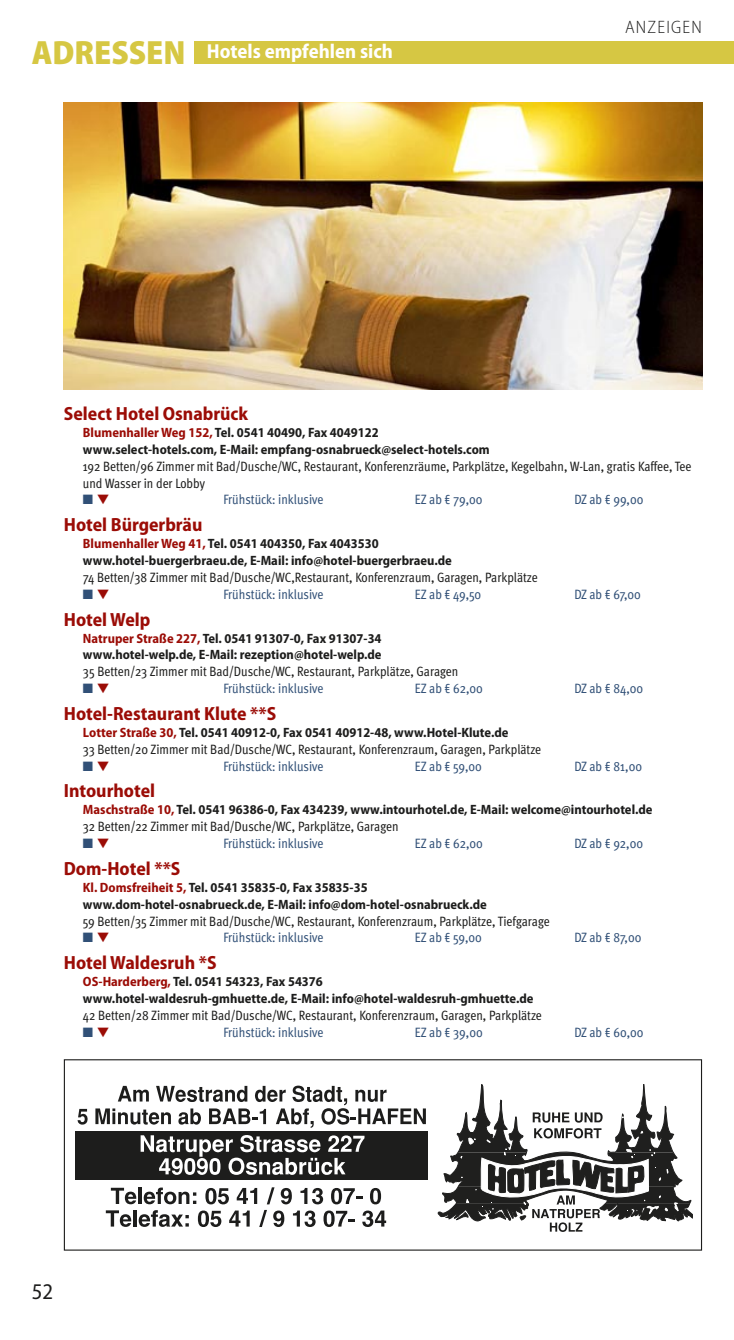
<style>
.page{position:relative;width:734px;height:1340px;background:#fff}
.page>*{position:absolute;margin:0;border:0;box-sizing:border-box;transform-origin:0 0}
.t1{font:900 semi-condensed 33.75px "Myriad Pro";color:#d6c743}
.t2{font:semi-condensed 22.5px "Myriad Pro";color:#1d1d1c}
.t3{font:700 semi-condensed 20.25px "Myriad Pro";color:#fff}
.t4{font:700 semi-condensed 19.12px "Myriad Pro";color:#9b0c06}
.t5{font:300 semi-condensed 18px "Myriad Pro";letter-spacing:.07em;color:#1d1d1c}
.t6{font:700 semi-condensed 13.5px "Myriad Pro";color:#1d1d1c}
.t7{font:13.5px/16.9px "Meta Cond";color:#1d1d1c}
.t8{font:13.5px "Meta Cond";color:#315077}
.s1{color:#9b0c06}
.s2{font-family:"Klavika CH";font-stretch:condensed}
</style>
<div class="page">
<div style="left:195px;top:41px;width:538px;height:23px;background:#d6c743"></div>
<div style="left:64px;top:1059px;width:638px;height:191px;border:1px solid #1d1d1c"></div>
<svg style="left:75px;top:1084px;width:617px;height:148px"></svg>
<img style="left:64px;top:102px;width:638px;height:287px">
<p class="t1" style="left:32px;top:32px;width:155px">ADRESSEN</p>
<p class="t3" style="left:207px;top:44px;width:187px">Hotels empfehlen sich</p>
<p class="t5" style="left:625px;top:16px;width:78px">ANZEIGEN</p>
<p class="t4" style="left:64px;top:406px;width:186px">Select Hotel Osnabrück</p>
<p class="t6" style="left:83px;top:427px;width:297px"><span class="s1">Blumenhaller Weg 152,</span> Tel. 0541 40490, Fax 4049122</p>
<p class="t6" style="left:83px;top:444px;width:408px">www.select-hotels.com, E-Mail: empfang-osnabrueck@select-hotels.com</p>
<p class="t7" style="left:83px;top:458px;width:610px">192 Betten/96 Zimmer mit Bad/Dusche/WC, Restaurant, Konferenzräume, Parkplätze, Kegelbahn, W-Lan, gratis Kaffee, Tee und Wasser in der Lobby</p>
<p class="t8" style="left:223px;top:494px;width:101px">Frühstück: inklusive</p>
<p class="t8" style="left:415px;top:494px;width:69px">EZ ab <span class="s2">€</span> 79,00</p>
<p class="t8" style="left:574px;top:494px;width:70px">DZ ab <span class="s2">€</span> 99,00</p>
<p class="t4" style="left:64px;top:518px;width:140px">Hotel Bürgerbräu</p>
<p class="t6" style="left:83px;top:538px;width:297px"><span class="s1">Blumenhaller Weg 41,</span> Tel. 0541 404350, Fax 4043530</p>
<p class="t6" style="left:83px;top:555px;width:370px">www.hotel-buergerbraeu.de, E-Mail: info@hotel-buergerbraeu.de</p>
<p class="t7" style="left:83px;top:570px;width:456px">74 Betten/38 Zimmer mit Bad/Dusche/WC,Restaurant, Konferenzraum, Garagen, Parkplätze</p>
<p class="t8" style="left:223px;top:589px;width:101px">Frühstück: inklusive</p>
<p class="t8" style="left:415px;top:589px;width:68px">EZ ab <span class="s2">€</span> 49,50</p>
<p class="t8" style="left:574px;top:589px;width:68px">DZ ab <span class="s2">€</span> 67,00</p>
<p class="t4" style="left:64px;top:612px;width:88px">Hotel Welp</p>
<p class="t6" style="left:83px;top:633px;width:300px"><span class="s1">Natruper Straße 227,</span> Tel. 0541 91307-0, Fax 91307-34</p>
<p class="t6" style="left:83px;top:650px;width:300px">www.hotel-welp.de, E-Mail: rezeption@hotel-welp.de</p>
<p class="t7" style="left:83px;top:664px;width:377px">35 Betten/23 Zimmer mit Bad/Dusche/WC, Restaurant, Parkplätze, Garagen</p>
<p class="t8" style="left:223px;top:683px;width:101px">Frühstück: inklusive</p>
<p class="t8" style="left:415px;top:683px;width:69px">EZ ab <span class="s2">€</span> 62,00</p>
<p class="t8" style="left:574px;top:683px;width:70px">DZ ab <span class="s2">€</span> 84,00</p>
<p class="t4" style="left:64px;top:706px;width:214px">Hotel-Restaurant Klute **S</p>
<p class="t6" style="left:83px;top:727px;width:427px"><span class="s1">Lotter Straße 30,</span> Tel. 0541 40912-0, Fax 0541 40912-48, www.Hotel-Klute.de</p>
<p class="t7" style="left:83px;top:741px;width:459px">33 Betten/20 Zimmer mit Bad/Dusche/WC, Restaurant, Konferenzraum, Garagen, Parkplätze</p>
<p class="t8" style="left:223px;top:760px;width:101px">Frühstück: inklusive</p>
<p class="t8" style="left:415px;top:760px;width:69px">EZ ab <span class="s2">€</span> 59,00</p>
<p class="t8" style="left:574px;top:760px;width:69px">DZ ab <span class="s2">€</span> 81,00</p>
<p class="t4" style="left:64px;top:784px;width:93px">Intourhotel</p>
<p class="t6" style="left:83px;top:804px;width:571px"><span class="s1">Maschstraße 10,</span> Tel. 0541 96386-0, Fax 434239, www.intourhotel.de, E-Mail: welcome@intourhotel.de</p>
<p class="t7" style="left:83px;top:819px;width:317px">32 Betten/22 Zimmer mit Bad/Dusche/WC, Parkplätze, Garagen</p>
<p class="t8" style="left:223px;top:838px;width:101px">Frühstück: inklusive</p>
<p class="t8" style="left:415px;top:838px;width:69px">EZ ab <span class="s2">€</span> 62,00</p>
<p class="t8" style="left:574px;top:838px;width:70px">DZ ab <span class="s2">€</span> 92,00</p>
<p class="t4" style="left:64px;top:861px;width:118px">Dom-Hotel **S</p>
<p class="t6" style="left:83px;top:882px;width:286px"><span class="s1">Kl. Domsfreiheit 5,</span> Tel. 0541 35835-0, Fax 35835-35</p>
<p class="t6" style="left:83px;top:899px;width:405px">www.dom-hotel-osnabrueck.de, E-Mail: info@dom-hotel-osnabrueck.de</p>
<p class="t7" style="left:83px;top:913px;width:468px">59 Betten/35 Zimmer mit Bad/Dusche/WC, Restaurant, Konferenzraum, Parkplätze, Tiefgarage</p>
<p class="t8" style="left:223px;top:932px;width:101px">Frühstück: inklusive</p>
<p class="t8" style="left:415px;top:932px;width:69px">EZ ab <span class="s2">€</span> 59,00</p>
<p class="t8" style="left:574px;top:932px;width:68px">DZ ab <span class="s2">€</span> 87,00</p>
<p class="t4" style="left:64px;top:955px;width:154px">Hotel Waldesruh *S</p>
<p class="t6" style="left:83px;top:976px;width:241px"><span class="s1">OS-Harderberg,</span> Tel. 0541 54323, Fax 54376</p>
<p class="t6" style="left:83px;top:993px;width:452px">www.hotel-waldesruh-gmhuette.de, E-Mail: info@hotel-waldesruh-gmhuette.de</p>
<p class="t7" style="left:83px;top:1007px;width:460px">42 Betten/28 Zimmer mit Bad/Dusche/WC, Restaurant, Konferenzraum, Garagen, Parkplätze</p>
<p class="t8" style="left:223px;top:1027px;width:101px">Frühstück: inklusive</p>
<p class="t8" style="left:415px;top:1027px;width:69px">EZ ab <span class="s2">€</span> 39,00</p>
<p class="t8" style="left:574px;top:1027px;width:71px">DZ ab <span class="s2">€</span> 60,00</p>
<p class="t2" style="left:32px;top:1283px;width:23px">52</p>
</div>
